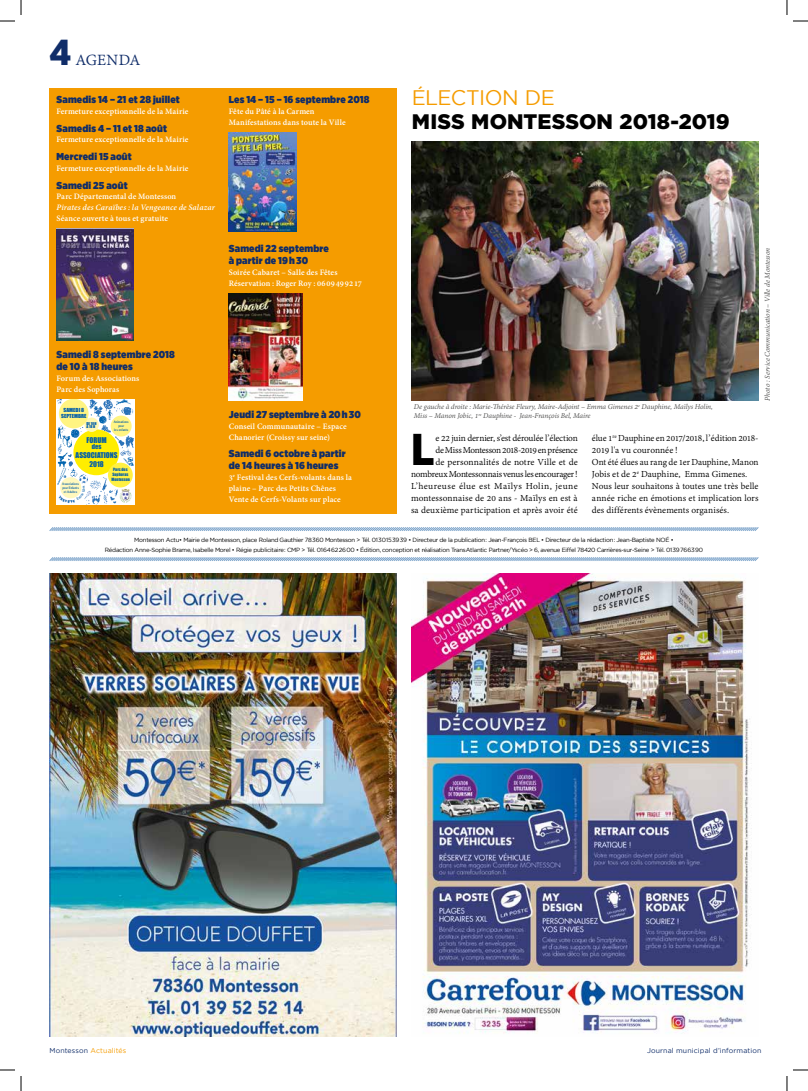
<style>
.page{position:relative;width:808px;height:1091px;background:#fff}
.page>*{position:absolute;margin:0;border:0;box-sizing:border-box;transform-origin:0 0}
.t1{font:900 44.3px "Gotham Narrow";color:#000}
.t2{font:900 21px "Gotham";letter-spacing:.005em;color:#000}
.t3{font:21px "Gotham";letter-spacing:-.025em;color:#f59c00}
.t4{font:17px "Adobe Devanagari";letter-spacing:.01em;color:#102d69}
.t5{font:10px/12px "Adobe Devanagari";color:#000;text-align:right}
.t6{font:900 10px/12px "Gotham Narrow";letter-spacing:.015em;color:#102d69}
.t7{font:700 9px/10.8px "Adobe Devanagari";letter-spacing:.01em;color:#fff}
.t8{font:italic 700 9px "Adobe Devanagari";letter-spacing:.01em;color:#fff}
.t9{font:italic 8px/9px "Adobe Devanagari";letter-spacing:-.01em;color:#4a4a49}
.t10{font:7.3px/9.3px "Impact";color:#005da9;text-align:center}
.t11{font:7px "Gotham";letter-spacing:.02em;color:#102d69}
.t12{font:7px "Gotham";letter-spacing:.02em;color:#f59c00}
.t13{font:6.4px "Impact";color:#005da9}
.t14{font:6px/10px "Gotham";letter-spacing:-.04em;color:#000;text-align:center}
.t15{font:5.1px/6.1px "Impact";color:#005da9;text-align:center;scale:1.09 1}
.t16{font:4.1px/4.9px "Impact";color:#005da9;text-align:center}
.t17{font:3.6px/3.4px "Impact";color:#005da9;scale:1.06 1}
.t18{font:700 3.4px/4.1px "Korinna";color:#005da9;text-align:center;scale:.8 1}
.s1{font-family:"Gotham Narrow";font-weight:900;font-size:36px}
.s2{color:#102d69}
</style>
<div class="page">
<svg style="left:49px;top:557px;width:710px;height:4px;background:#acc4dd"></svg>
<svg style="left:49px;top:527px;width:710px;height:4px;background:#abc4dd"></svg>
<img style="left:411px;top:573px;width:341px;height:461px">
<img style="left:49px;top:573px;width:348px;height:463px">
<div style="left:49px;top:88px;width:348px;height:425px;background:#f59c00"></div>
<img style="left:56px;top:228px;width:78px;height:112px">
<img style="left:56px;top:399px;width:78px;height:105px">
<div style="left:60px;top:477px;width:21px;height:21px;background:#fff8bd;border-radius:50%"></div>
<div style="left:73px;top:429px;width:46px;height:46px;background:#ffed00;border-radius:50%"></div>
<div style="left:111px;top:416px;width:21px;height:20px;background:#fff482;border-radius:50%"></div>
<div style="left:108px;top:463px;width:25px;height:24px;background:#fff042;border-radius:50%"></div>
<div style="left:84px;top:417px;width:15px;height:15px;background:#fff7b2;border-radius:50%"></div>
<div style="left:59px;top:399px;width:30px;height:29px;background:#fff482;border-radius:50%"></div>
<img style="left:115px;top:488px;width:20px;height:17px">
<img style="left:229px;top:132px;width:68px;height:99px">
<img style="left:229px;top:293px;width:73px;height:107px">
<img style="left:411px;top:141px;width:347px;height:260px">
<svg style="left:0;top:0;width:22px;height:22px"></svg>
<svg style="left:0;top:1069px;width:22px;height:22px"></svg>
<svg style="left:786px;top:0;width:21px;height:22px"></svg>
<svg style="left:786px;top:1069px;width:21px;height:22px"></svg>
<svg style="left:77px;top:485px;width:8px;height:15px"></svg>
<h3 class="t4" style="left:49px;top:50px;width:93px"><span class="s1">4</span> AGENDA</h3>
<p class="t6" style="left:56px;top:93px;width:125px">Samedis 14 – 21 et 28 juillet</p>
<p class="t7" style="left:56px;top:107px;width:133px">Fermeture exceptionnelle de la Mairie</p>
<p class="t6" style="left:56px;top:122px;width:112px">Samedis 4 – 11 et 18 août</p>
<p class="t7" style="left:56px;top:135px;width:133px">Fermeture exceptionnelle de la Mairie</p>
<p class="t6" style="left:56px;top:150px;width:77px">Mercredi 15 août</p>
<p class="t7" style="left:56px;top:164px;width:133px">Fermeture exceptionnelle de la Mairie</p>
<p class="t6" style="left:56px;top:179px;width:73px">Samedi 25 août</p>
<p class="t7" style="left:56px;top:192px;width:121px">Parc Départemental de Montesson</p>
<p class="t8" style="left:56px;top:202px;width:160px">Pirates des Caraïbes : la Vengeance de Salazar</p>
<p class="t7" style="left:56px;top:214px;width:113px">Séance ouverte à tous et gratuite</p>
<p class="t6" style="left:229px;top:93px;width:142px">Les 14 – 15 – 16 septembre 2018</p>
<p class="t7" style="left:229px;top:107px;width:118px">Fête du Pâté à la Carmen<br>Manifestations dans toute la Ville</p>
<p class="t6" style="left:229px;top:243px;width:102px">Samedi 22 septembre à partir de 19 h 30</p>
<p class="t7" style="left:229px;top:268px;width:134px">Soirée Cabaret – Salle des Fêtes<br>Réservation : Roger Roy : 06 09 49 92 17</p>
<p class="t6" style="left:56px;top:348px;width:120px">Samedi 8 septembre 2018 de 10 à 18 heures</p>
<p class="t7" style="left:56px;top:374px;width:84px">Forum des Associations<br>Parc des Sophoras</p>
<p class="t15" style="left:61px;top:407px;width:25px">SAMEDI 8<br>SEPTEMBRE</p>
<p class="t17" style="left:86px;top:422px;width:11px">DE 10H<br>A 18 H</p>
<p class="t18" style="left:114px;top:420px;width:20px">Animations pour<br>les enfants</p>
<p class="t16" style="left:111px;top:467px;width:20px">Parc des<br>Sophoras<br>Montesson</p>
<p class="t10" style="left:86px;top:435px;width:22px">FORUM</p>
<p class="t13" style="left:92px;top:443px;width:11px">des</p>
<p class="t10" style="left:76px;top:450px;width:43px">ASSOCIATIONS<br>2018</p>
<p class="t18" style="left:62px;top:482px;width:22px">Associations pour Enfants et Adultes</p>
<p class="t6" style="left:229px;top:408px;width:133px">Jeudi 27 septembre à 20 h 30</p>
<p class="t7" style="left:229px;top:422px;width:119px">Conseil Communautaire – Espace<br>Chanorier (Croissy sur seine)</p>
<p class="t6" style="left:229px;top:448px;width:118px">Samedi 6 octobre à partir de 14 heures à 16 heures</p>
<p class="t7" style="left:229px;top:473px;width:125px">3<sup>e</sup> Festival des Cerfs-volants dans la plaine – Parc des Petits Chênes<br>Vente de Cerfs-Volants sur place</p>
<h2 class="t3" style="left:411px;top:84px;width:145px">ÉLECTION DE</h2>
<h2 class="t2" style="left:411px;top:107px;width:319px">MISS MONTESSON 2018-2019</h2>
<p class="t9" style="left:414px;top:403px;width:300px">De gauche à droite : Marie-Thérèse Fleury, Maire-Adjoint – Emma Gimenes 2<sup>e</sup> Dauphine, Maïlys Holin,<br>Miss – Manon Jobic, 1<sup>re</sup> Dauphine - Jean-François Bel, Maire</p>
<p class="t9" style="left:763px;top:401px;width:155px;rotate:-90deg">Photo : Service Communication – Ville de Montesson</p>
<h1 class="t1" style="left:411px;top:420px;width:25px">L</h1>
<p class="t5" style="left:411px;top:433px;width:168px">e 22 juin dernier, s’est déroulée l’élection<br>de Miss Montesson 2018-2019 en présence<br>de personnalités de notre Ville et de nombreux Montessonnais venus les encourager !<br>L’heureuse élue est Maïlys Holin, jeune montessonnaise de 20 ans - Maïlys en est à sa deuxième participation et après avoir été</p>
<p class="t5" style="left:591px;top:433px;width:168px;text-align:left">élue 1<sup>re</sup> Dauphine en 2017/2018, l’édition 2018- 2019 l'a vu couronnée !<br>Ont été élues au rang de 1er Dauphine, Manon Jobis et de 2<sup>e</sup> Dauphine, Emma Gimenes.<br>Nous leur souhaitons à toutes une très belle année riche en émotions et implication lors des différents évènements organisés.</p>
<p class="t14" style="left:105px;top:535px;width:599px">Montesson Actu• Mairie de Montesson, place Roland Gauthier 78 360 Montesson &gt; Tél. 01 30 15 39 39 • Directeur de la publication : Jean-François BEL • Directeur de la rédaction : Jean-Baptiste NOÉ •<br>Rédaction Anne-Sophie Brame, Isabelle Morel • Régie publicitaire : CMP &gt; Tél. 01 64 62 26 00 • Édition, conception et réalisation TransAtlantic Partner/Yscéo &gt; 6, avenue Eiffel 78420 Carrières-sur-Seine &gt; Tél. 01 39 76 63 90</p>
<p class="t12" style="left:49px;top:1046px;width:79px"><span class="s2">Montesson</span> Actualités</p>
<p class="t11" style="left:647px;top:1046px;width:116px">Journal municipal d’information</p>
</div>
